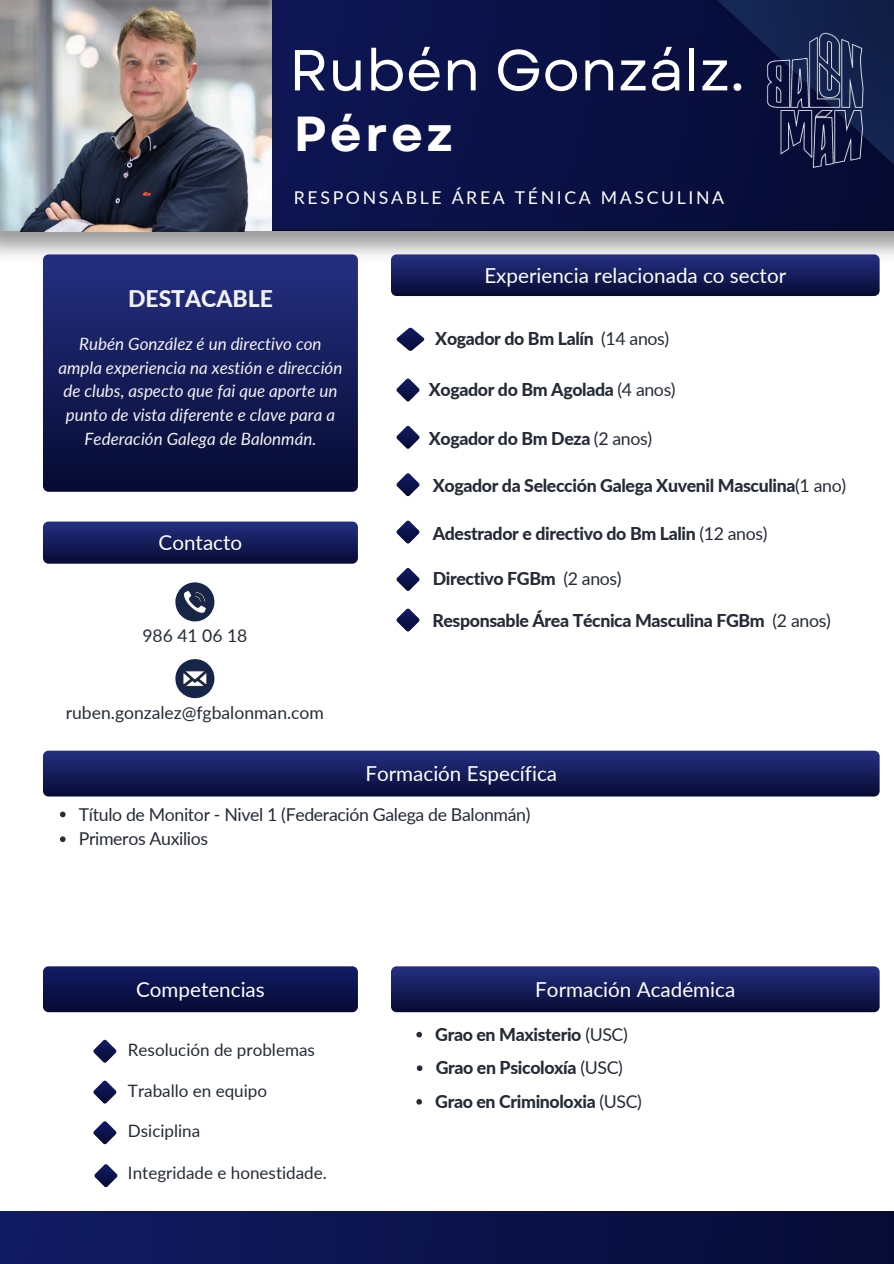
<style>
.page{position:relative;width:894px;height:1264px;background:#fff}
.page>*{position:absolute;margin:0;border:0;box-sizing:border-box;transform-origin:0 0}
.t1{font:57.6px "Garet";color:#fff}
.t2{font:700 49.2px "Garet";letter-spacing:.07em;color:#fff}
.t3{font:800 22.95px "Lato";color:#f2f2f2}
.t4{font:20.55px "Lato";color:#fff}
.t5{font:800 17.7px "Lato";letter-spacing:-.02em;color:#252c36}
.t6{font:17.7px "Lato";letter-spacing:-.02em;color:#252c36}
.t7{font:17.7px "Lato";letter-spacing:.15em;color:#fff}
.t8{font:17.55px "Lato";color:#252c36}
.t9{font:17.1px "Lato";color:#252c36}
.t10{font:italic 16.95px/23.7px "Lato";color:#f2f2f2;text-align:center}
.s1{font-weight:400}
</style>
<div class="page">
<div style="left:0;top:0;width:893px;height:231px;background:#0b1248"></div>
<svg style="left:43px;top:288px;width:315px;height:204px;background:#131a53"></svg>
<img style="left:0;top:226px;width:893px;height:62px">
<svg style="left:43px;top:966px;width:315px;height:46px;background:#0e154d"></svg>
<svg style="left:391px;top:966px;width:488px;height:46px;background:#171f5b"></svg>
<svg style="left:175px;top:659px;width:39px;height:39px"></svg>
<svg style="left:175px;top:582px;width:39px;height:39px"></svg>
<svg style="left:43px;top:521px;width:315px;height:42px;background:#19215d"></svg>
<svg style="left:391px;top:254px;width:488px;height:42px;background:#18205c"></svg>
<svg style="left:688px;top:0;width:205px;height:213px"></svg>
<svg style="left:93px;top:1039px;width:23px;height:23px"></svg>
<svg style="left:93px;top:1080px;width:23px;height:23px"></svg>
<svg style="left:93px;top:1121px;width:23px;height:23px"></svg>
<svg style="left:94px;top:1164px;width:23px;height:23px"></svg>
<svg style="left:396px;top:378px;width:23px;height:23px"></svg>
<svg style="left:396px;top:473px;width:23px;height:23px"></svg>
<div style="left:0;top:1211px;width:893px;height:52px;background:linear-gradient(to right,#111b63,#060b34)"></div>
<svg style="left:396px;top:520px;width:23px;height:23px"></svg>
<svg style="left:396px;top:568px;width:23px;height:23px"></svg>
<svg style="left:396px;top:328px;width:28px;height:23px"></svg>
<svg style="left:43px;top:750px;width:836px;height:46px;background:#19215d"></svg>
<img style="left:758px;top:27px;width:114px;height:152px">
<img style="left:0;top:0;width:276px;height:232px">
<svg style="left:416px;top:1031px;width:6px;height:6px"></svg>
<svg style="left:416px;top:1065px;width:6px;height:6px"></svg>
<svg style="left:416px;top:1099px;width:6px;height:5px"></svg>
<svg style="left:60px;top:811px;width:6px;height:6px"></svg>
<svg style="left:60px;top:836px;width:6px;height:6px"></svg>
<svg style="left:396px;top:608px;width:23px;height:23px"></svg>
<svg style="left:396px;top:426px;width:23px;height:23px"></svg>
<h2 class="t1" style="left:289px;top:29px;width:457px">Rubén Gonzálz.</h2>
<h4 class="t2" style="left:294px;top:98px;width:161px">Pérez</h4>
<p class="t7" style="left:294px;top:186px;width:432px">RESPONSABLE ÁREA TÉNICA MASCULINA</p>
<p class="t3" style="left:128px;top:284px;width:146px">DESTACABLE</p>
<p class="t10" style="left:58px;top:332px;width:285px">Rubén González é un directivo con ampla experiencia na xestión e dirección de clubs, aspecto que fai que aporte un punto de vista diferente e clave para a Federación Galega de Balonmán.</p>
<p class="t4" style="left:159px;top:529px;width:85px">Contacto</p>
<p class="t8" style="left:142px;top:624px;width:106px">986 41 06 18</p>
<p class="t8" style="left:66px;top:701px;width:259px">ruben.gonzalez@fgbalonman.com</p>
<h1 class="t4" style="left:484px;top:262px;width:303px">Experiencia relacionada co sector</h1>
<p class="t5" style="left:435px;top:327px;width:235px">Xogador do Bm Lalín <span class="s1">(14 anos)</span></p>
<p class="t5" style="left:428px;top:378px;width:248px">Xogador do Bm Agolada <span class="s1">(4 anos)</span></p>
<p class="t5" style="left:428px;top:427px;width:225px">Xogador do Bm Deza <span class="s1">(2 anos)</span></p>
<h4 class="t5" style="left:432px;top:474px;width:415px">Xogador da Selección Galega Xuvenil Masculina<span class="s1">(1 ano)</span></h4>
<p class="t5" style="left:432px;top:522px;width:336px">Adestrador e directivo do Bm Lalin <span class="s1">(12 anos)</span></p>
<h4 class="t5" style="left:432px;top:567px;width:190px">Directivo FGBm <span class="s1">(2 anos)</span></h4>
<p class="t5" style="left:432px;top:610px;width:400px">Responsable Área Técnica Masculina FGBm <span class="s1">(2 anos)</span></p>
<p class="t4" style="left:365px;top:760px;width:193px">Formación Específica</p>
<p class="t6" style="left:79px;top:803px;width:453px">Título de Monitor - Nivel 1 (Federación Galega de Balonmán)</p>
<p class="t6" style="left:79px;top:828px;width:131px">Primeros Auxilios</p>
<p class="t4" style="left:136px;top:976px;width:130px">Competencias</p>
<p class="t4" style="left:535px;top:976px;width:201px">Formación Académica</p>
<p class="t9" style="left:128px;top:1039px;width:188px">Resolución de problemas</p>
<p class="t9" style="left:128px;top:1080px;width:141px">Traballo en equipo</p>
<p class="t9" style="left:128px;top:1120px;width:74px">Dsiciplina</p>
<p class="t9" style="left:128px;top:1161px;width:200px">Integridade e honestidade.</p>
<p class="t5" style="left:435px;top:1023px;width:194px">Grao en Maxisterio <span class="s1">(USC)</span></p>
<h4 class="t5" style="left:435px;top:1056px;width:189px">Grao en Psicoloxía <span class="s1">(USC)</span></h4>
<p class="t5" style="left:435px;top:1090px;width:208px">Grao en Criminoloxia <span class="s1">(USC)</span></p>
</div>
